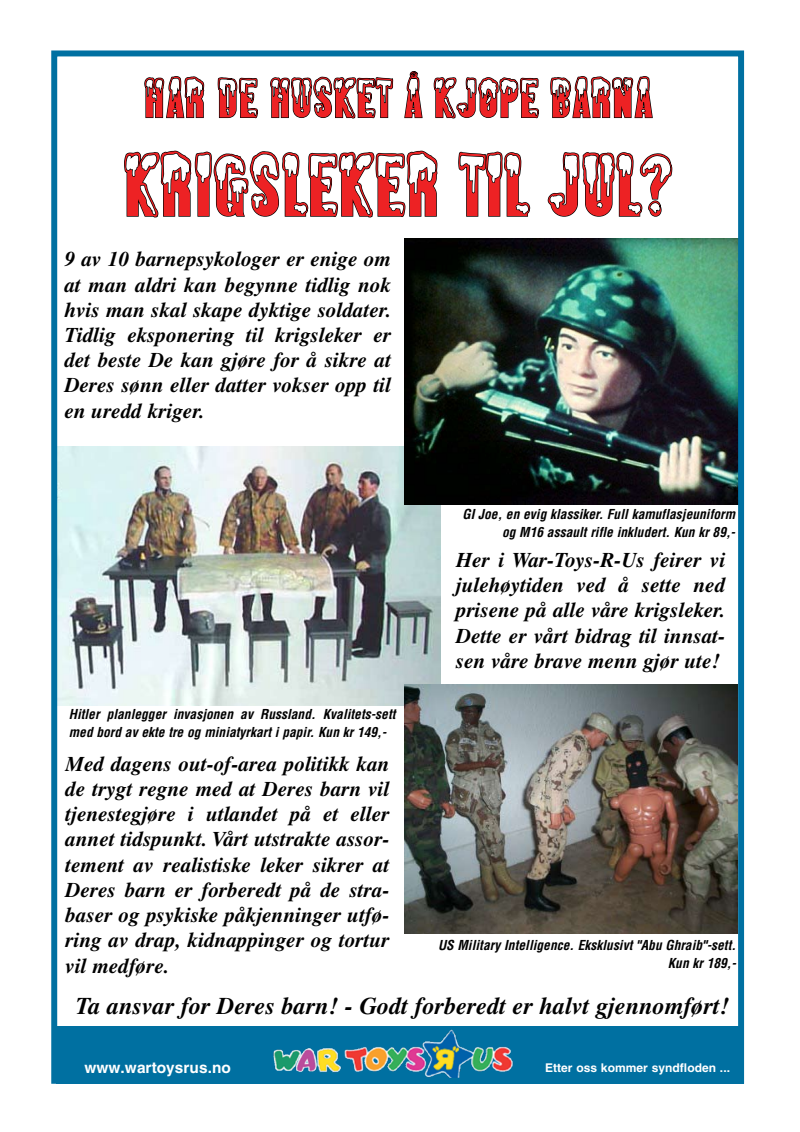
<style>
.page{position:relative;width:800px;height:1132px;background:#fff}
.page>*{position:absolute;margin:0;border:0;box-sizing:border-box;transform-origin:0 0}
.t1{font:81.5px "Almonte Snow";letter-spacing:.005em;color:#ed2224}
.t2{font:50.8px "Almonte Snow";letter-spacing:.005em;color:#ed2224}
.t3{font:italic 700 24px "Times LT Std";letter-spacing:.005em;color:#000}
.t4{font:italic 700 21px/25.2px "Times LT Std";letter-spacing:.005em;color:#000;text-align:justify}
.t5{font:700 15.4px "Helvetica LT Std";letter-spacing:.005em;color:#fff}
.t6{font:italic 700 condensed 13.4px/17.9px "Helvetica LT Std";letter-spacing:.005em;color:#000;text-align:right}
.t7{font:700 12px "Helvetica LT Std";letter-spacing:.005em;color:#fff}
</style>
<div class="page">
<svg style="left:124px;top:71px;width:548px;height:147px"></svg>
<img style="left:58px;top:447px;width:382px;height:258px">
<img style="left:405px;top:684px;width:331px;height:249px">
<img style="left:404px;top:238px;width:332px;height:266px">
<div style="left:57px;top:1025px;width:686px;height:58px;background:#0070a1"></div>
<img style="left:273px;top:1029px;width:240px;height:47px">
<div style="left:51px;top:50px;width:692px;height:1033px;border:6px solid #0070a1"></div>
<h2 class="t2" style="left:144px;top:71px;width:510px">HAR DE HUSKET Å KJØPE BARNA</h2>
<h1 class="t1" style="left:124px;top:142px;width:549px">KRIGSLEKER TIL JUL?</h1>
<p class="t4" style="left:65px;top:246px;width:328px">9 av 10 barnepsykologer er enige om at man aldri kan begynne tidlig nok hvis man skal skape dyktige soldater.<br>Tidlig eksponering til krigsleker er det beste De kan gjøre for å sikre at Deres sønn eller datter vokser opp til en uredd kriger.</p>
<p class="t6" style="left:69px;top:705px;width:328px;text-align:left">Hitler planlegger invasjonen av Russland. Kvalitets-sett med bord av ekte tre og miniatyrkart i papir. Kun kr 149,-</p>
<p class="t4" style="left:66px;top:750px;width:325px">Med dagens out-of-area politikk kan de trygt regne med at Deres barn vil tjenestegjøre i utlandet på et eller annet tidspunkt. Vårt utstrakte assor&shy;tement av realistiske leker sikrer at Deres barn er forberedt på de stra&shy;baser og psykiske påkjenninger utfø&shy;ring av drap, kidnappinger og tortur vil medføre.</p>
<p class="t6" style="left:462px;top:505px;width:274px">GI Joe, en evig klassiker. Full kamuflasjeuniform og M16 assault rifle inkludert. Kun kr 89,-</p>
<p class="t4" style="left:456px;top:547px;width:271px">Her i War-Toys-R-Us feirer vi julehøytiden ved å sette ned prisene på alle våre krigsleker.<br>Dette er vårt bidrag til innsat&shy;sen våre brave menn gjør ute!</p>
<p class="t6" style="left:438px;top:935px;width:299px">US Military Intelligence. Eksklusivt "Abu Ghraib"-sett.<br>Kun kr 189,-</p>
<p class="t3" style="left:76px;top:991px;width:654px">Ta ansvar for Deres barn! - Godt forberedt er halvt gjennomført!</p>
<p class="t5" style="left:84px;top:1057px;width:148px">www.wartoysrus.no</p>
<p class="t7" style="left:545px;top:1060px;width:186px">Etter oss kommer syndfloden ...</p>
</div>
